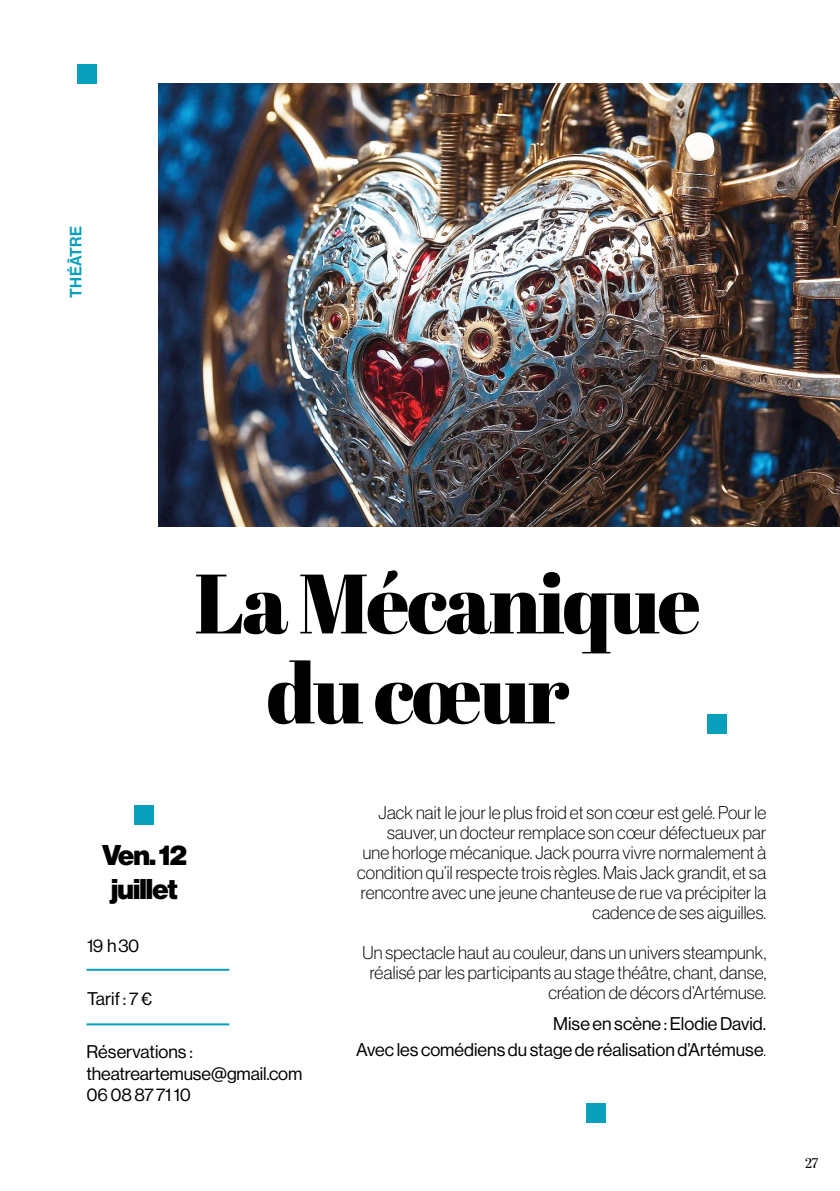
<style>
.page{position:relative;width:840px;height:1191px;background:#fff}
.page>*{position:absolute;margin:0;border:0;box-sizing:border-box;transform-origin:0 0}
.t1{font:84px/90px "Abril Fatface";letter-spacing:-.03em;color:#000}
.t2{font:28px/33.6px "N Haas Grotesk DS Pro 95 Blk";letter-spacing:-.03em;color:#000;text-align:center}
.t3{font:18px/20px "N Haas Grotesk DS Pro 35 X Lt";letter-spacing:.01em;color:#000;text-align:right}
.t4{font:18px/21.6px "N Haas Grotesk DS Pro 55 Rg";color:#000;text-align:right}
.t5{font:16px "N Haas Grotesk DS Pro 65 Md";letter-spacing:.015em;color:#079fbc}
.t6{font:14px "Abril Display";color:#000}
.s1{font-family:"N Haas Grotesk DS Pro 35 X Lt"}
</style>
<div class="page">
<img style="left:159px;top:84px;width:680px;height:442px">
<div style="left:585px;top:1103px;width:20px;height:20px;background:#079fbc"></div>
<div style="left:77px;top:64px;width:19px;height:20px;background:#079fbc"></div>
<div style="left:134px;top:805px;width:19px;height:19px;background:#079fbc"></div>
<hr style="left:86px;top:968px;width:143px;height:2px;background:#079fbc">
<hr style="left:86px;top:1023px;width:143px;height:2px;background:#079fbc">
<div style="left:706px;top:714px;width:20px;height:19px;background:#079fbc"></div>
<p class="t5" style="left:66px;top:298px;width:73px;rotate:-90deg">THÉÂTRE</p>
<h1 class="t1" style="left:266px;top:556px;width:436px;text-indent:-72px">La Mécanique du cœur</h1>
<h2 class="t2" style="left:102px;top:839px;width:86px">Ven. 12 juillet</h2>
<p class="t4" style="left:87px;top:934px;width:54px">19 h 30</p>
<p class="t4" style="left:87px;top:987px;width:67px">Tarif : 7 €</p>
<p class="t4" style="left:86px;top:1041px;width:217px;text-align:left">Réservations : theatreartemuse@gmail.com<br>06 08 87 71 10</p>
<p class="t3" style="left:357px;top:802px;width:410px">Jack nait le jour le plus froid et son cœur est gelé. Pour le sauver, un docteur remplace son cœur défectueux par une horloge mécanique. Jack pourra vivre normalement à condition qu’il respecte trois règles. Mais Jack grandit, et sa rencontre avec une jeune chanteuse de rue va précipiter la cadence de ses aiguilles.</p>
<p class="t3" style="left:362px;top:942px;width:405px">Un spectacle haut au couleur, dans un univers steampunk, réalisé par les participants au stage théâtre, chant, danse, création de décors d’Artémuse.</p>
<p class="t4" style="left:356px;top:1011px;width:411px;line-height:25.6px">Mise en scène : Elodie David.<br>Avec les comédiens du stage de réalisation d’Artémuse<span class="s1">.</span></p>
<p class="t6" style="left:804px;top:1153px;width:15px">27</p>
</div>
